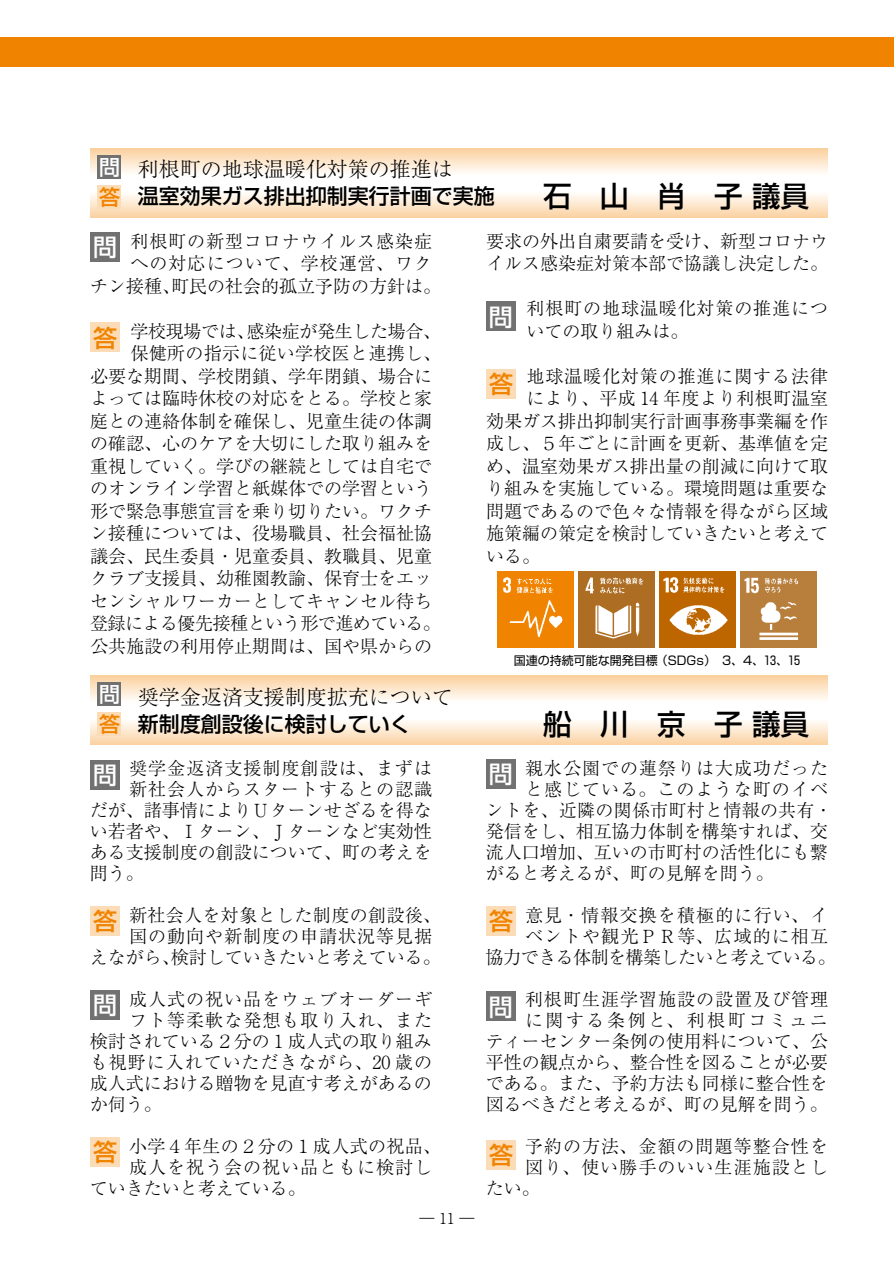
<style>
.page{position:relative;width:894px;height:1263px;background:#fff}
.page>*{position:absolute;margin:0;border:0;box-sizing:border-box;transform-origin:0 0}
.t1{font:500 28.5px "Shin Go Pro";color:#000}
.t2{font:500 24px "Shin Go Pro";color:#f08300}
.t3{font:500 24px "Shin Go Pro";color:#fff}
.t4{font:300 21px "Ryumin Pro";color:#000}
.t5{font:500 21px "Shin Go Pro";color:#000}
.t6{font:500 21px "Shin Go Pro";color:#fff}
.t7{font:500 21px "Shin Go Pro";color:#f08300}
.t8{font:300 18px/21px "Ryumin Pro";color:#000}
.t9{font:300 18px "Ryumin Pro";letter-spacing:.06em;color:#000}
.t10{font:300 18px "Ryumin Pro";letter-spacing:.055em;color:#000}
.t11{font:300 18px/22.5px "Ryumin Pro";letter-spacing:.05em;color:#000}
.t12{font:300 18px "Ryumin Pro";letter-spacing:.02em;color:#000}
.t13{font:300 18px "Ryumin Pro";letter-spacing:-.025em;color:#000}
.t14{font:300 18px "Ryumin Pro";letter-spacing:-.03em;color:#000}
.t15{font:300 18px "Ryumin Pro";letter-spacing:-.02em;color:#000}
.t16{font:300 18px "Ryumin Pro";letter-spacing:.065em;color:#000}
.t17{font:300 15px "Ryumin Pro";color:#000}
.t18{font:12px "Shin Go Pro";color:#000}
</style>
<div class="page">
<div style="left:0;top:38px;width:894px;height:30px;background:#f08300"></div>
<div style="left:90px;top:322px;width:30px;height:30px;background:#fcdcb7"></div>
<div style="left:486px;top:369px;width:30px;height:30px;background:#fcdcb7"></div>
<div style="left:90px;top:232px;width:30px;height:30px;background:#727171"></div>
<div style="left:486px;top:302px;width:30px;height:30px;background:#727171"></div>
<div style="left:90px;top:148px;width:738px;height:28px;background:linear-gradient(to bottom,#facf9c,#fffefb)"></div>
<div style="left:90px;top:190px;width:738px;height:28px;background:linear-gradient(to bottom,#fff,#fbd3a4)"></div>
<div style="left:98px;top:155px;width:24px;height:24px;background:#727171"></div>
<div style="left:98px;top:185px;width:24px;height:24px;background:#fcdcb7"></div>
<div style="left:90px;top:1137px;width:30px;height:30px;background:#fcdcb7"></div>
<div style="left:486px;top:906px;width:30px;height:30px;background:#fcdcb7"></div>
<div style="left:486px;top:1140px;width:30px;height:30px;background:#fcdcb7"></div>
<div style="left:90px;top:906px;width:30px;height:30px;background:#fcdcb7"></div>
<div style="left:90px;top:760px;width:30px;height:30px;background:#727171"></div>
<div style="left:90px;top:990px;width:30px;height:30px;background:#727171"></div>
<div style="left:486px;top:992px;width:30px;height:30px;background:#727171"></div>
<div style="left:486px;top:759px;width:30px;height:30px;background:#727171"></div>
<svg style="left:90px;top:676px;width:738px;height:27px"></svg>
<svg style="left:90px;top:718px;width:738px;height:27px"></svg>
<div style="left:98px;top:682px;width:24px;height:24px;background:#727171"></div>
<div style="left:98px;top:712px;width:24px;height:24px;background:#fcdcb7"></div>
<img style="left:498px;top:572px;width:76px;height:76px">
<img style="left:659px;top:572px;width:77px;height:76px">
<img style="left:579px;top:572px;width:76px;height:76px">
<img style="left:740px;top:572px;width:77px;height:76px">
<p class="t6" style="left:99px;top:150px;width:22px">問</p>
<p class="t7" style="left:99px;top:180px;width:22px">答</p>
<p class="t4" style="left:138px;top:153px;width:316px">利根町の地球温暖化対策の推進は</p>
<p class="t5" style="left:138px;top:179px;width:358px">温室効果ガス排出抑制実行計画で実施</p>
<h1 class="t1" style="left:543px;top:173px;width:267px">石　山　肖　子 議員</h1>
<p class="t11" style="left:130px;top:228px;width:303px">利根町の新型コロナウイルス感染症</p>
<p class="t9" style="left:130px;top:249px;width:303px">への対応について、学校運営、ワク</p>
<p class="t8" style="left:90px;top:274px;width:352px">チン接種、町民の社会的孤立予防の方針は。</p>
<p class="t15" style="left:130px;top:317px;width:312px">学校現場では、感染症が発生した場合、</p>
<p class="t8" style="left:130px;top:341px;width:312px">保健所の指示に従い学校医と連携し、</p>
<p class="t8" style="left:90px;top:364px;width:343px">必要な期間、学校閉鎖、学年閉鎖、場合に</p>
<p class="t8" style="left:90px;top:386px;width:343px">よっては臨時休校の対応をとる。学校と家</p>
<p class="t8" style="left:90px;top:409px;width:343px">庭との連絡体制を確保し、児童生徒の体調</p>
<p class="t8" style="left:90px;top:431px;width:343px">の確認、心のケアを大切にした取り組みを</p>
<p class="t8" style="left:90px;top:454px;width:343px">重視していく。学びの継続としては自宅で</p>
<p class="t8" style="left:90px;top:476px;width:343px">のオンライン学習と紙媒体での学習という</p>
<p class="t8" style="left:90px;top:499px;width:343px">形で緊急事態宣言を乗り切りたい。ワクチ</p>
<p class="t8" style="left:90px;top:521px;width:343px">ン接種については、役場職員、社会福祉協</p>
<p class="t8" style="left:90px;top:544px;width:343px">議会、民生委員・児童委員、教職員、児童</p>
<p class="t8" style="left:90px;top:566px;width:343px">クラブ支援員、幼稚園教諭、保育士をエッ</p>
<p class="t8" style="left:90px;top:589px;width:343px">センシャルワーカーとしてキャンセル待ち</p>
<p class="t13" style="left:90px;top:609px;width:352px">登録による優先接種という形で進めている。</p>
<p class="t8" style="left:90px;top:634px;width:343px">公共施設の利用停止期間は、国や県からの</p>
<h2 class="t3" style="left:93px;top:227px;width:25px">問</h2>
<h2 class="t2" style="left:93px;top:318px;width:25px">答</h2>
<p class="t8" style="left:486px;top:228px;width:343px;line-height:22.5px">要求の外出自粛要請を受け、新型コロナウイルス感染症対策本部で協議し決定した。</p>
<p class="t11" style="left:526px;top:296px;width:303px">利根町の地球温暖化対策の推進についての取り組みは。</p>
<p class="t11" style="left:526px;top:363px;width:303px">地球温暖化対策の推進に関する法律</p>
<p class="t12" style="left:526px;top:384px;width:303px">により、平成 14 年度より利根町温室</p>
<p class="t8" style="left:486px;top:409px;width:343px">効果ガス排出抑制実行計画事務事業編を作</p>
<p class="t8" style="left:486px;top:431px;width:343px">成し、５年ごとに計画を更新、基準値を定</p>
<p class="t8" style="left:486px;top:454px;width:343px">め、温室効果ガス排出量の削減に向けて取</p>
<p class="t8" style="left:486px;top:476px;width:343px">り組みを実施している。環境問題は重要な</p>
<p class="t8" style="left:486px;top:499px;width:343px">問題であるので色々な情報を得ながら区域</p>
<p class="t8" style="left:486px;top:521px;width:343px">施策編の策定を検討していきたいと考えて</p>
<p class="t8" style="left:486px;top:544px;width:55px">いる。</p>
<h2 class="t3" style="left:489px;top:297px;width:25px">問</h2>
<h2 class="t2" style="left:489px;top:364px;width:25px">答</h2>
<p class="t18" style="left:514px;top:650px;width:288px">国連の持続可能な開発目標 （SDGs）　3、4、13、 15</p>
<p class="t6" style="left:99px;top:677px;width:22px">問</p>
<p class="t7" style="left:99px;top:707px;width:22px">答</p>
<p class="t4" style="left:138px;top:680px;width:316px">奨学金返済支援制度拡充について</p>
<p class="t5" style="left:138px;top:707px;width:274px">新制度創設後に検討していく</p>
<h1 class="t1" style="left:543px;top:700px;width:267px">船　川　京　子 議員</h1>
<p class="t9" style="left:129px;top:754px;width:305px">奨学金返済支援制度創設は、まずは</p>
<p class="t10" style="left:129px;top:775px;width:305px">新社会人からスタートするとの認識</p>
<p class="t8" style="left:90px;top:798px;width:344px">だが、諸事情によりＵターンせざるを得な</p>
<p class="t8" style="left:90px;top:819px;width:344px">い若者や、Ｉターン、Ｊターンなど実効性</p>
<p class="t8" style="left:90px;top:840px;width:344px">ある支援制度の創設について、町の考えを</p>
<p class="t8" style="left:90px;top:861px;width:56px">問う。</p>
<p class="t12" style="left:129px;top:901px;width:313px">新社会人を対象とした制度の創設後、</p>
<p class="t10" style="left:129px;top:922px;width:305px">国の動向や新制度の申請状況等見据</p>
<p class="t8" style="left:90px;top:945px;width:353px">えながら、検討していきたいと考えている。</p>
<p class="t10" style="left:129px;top:985px;width:305px">成人式の祝い品をウェブオーダーギ</p>
<p class="t9" style="left:129px;top:1006px;width:305px">フト等柔軟な発想も取り入れ、また</p>
<p class="t8" style="left:90px;top:1029px;width:344px">検討されている２分の１成人式の取り組み</p>
<p class="t10" style="left:90px;top:1048px;width:344px">も視野に入れていただきながら、20 歳の</p>
<p class="t8" style="left:90px;top:1071px;width:344px">成人式における贈物を見直す考えがあるの</p>
<p class="t8" style="left:90px;top:1092px;width:74px">か伺う。</p>
<p class="t12" style="left:129px;top:1132px;width:313px">小学４年生の２分の１成人式の祝品、</p>
<p class="t10" style="left:129px;top:1153px;width:305px">成人を祝う会の祝い品ともに検討し</p>
<p class="t8" style="left:90px;top:1176px;width:218px">ていきたいと考えている。</p>
<p class="t10" style="left:525px;top:754px;width:305px">親水公園での蓮祭りは大成功だった</p>
<p class="t9" style="left:525px;top:775px;width:305px">と感じている。このような町のイベ</p>
<p class="t8" style="left:486px;top:798px;width:348px">ントを、近隣の関係市町村と情報の共有・</p>
<p class="t8" style="left:486px;top:819px;width:343px">発信をし、相互協力体制を構築すれば、交</p>
<p class="t8" style="left:486px;top:840px;width:343px">流人口増加、互いの市町村の活性化にも繋</p>
<p class="t8" style="left:486px;top:861px;width:289px">がると考えるが、町の見解を問う。</p>
<p class="t16" style="left:525px;top:901px;width:304px">意見・情報交換を積極的に行い、イ</p>
<p class="t9" style="left:525px;top:922px;width:305px">ベントや観光ＰＲ等、広域的に相互</p>
<p class="t14" style="left:486px;top:943px;width:351px">協力できる体制を構築したいと考えている。</p>
<p class="t8" style="left:486px;top:987px;width:344px;text-align:right">利根町生涯学習施設の設置及び管理<br>に関する条例と、利根町コミュニ<br>ティーセンター条例の使用料について、公平性の観点から、整合性を図ることが必要である。また、予約方法も同様に整合性を図るべきだと考えるが、町の見解を問う。</p>
<p class="t9" style="left:525px;top:1132px;width:305px">予約の方法、金額の問題等整合性を</p>
<p class="t9" style="left:525px;top:1153px;width:305px">図り、使い勝手のいい生涯施設とし</p>
<p class="t8" style="left:486px;top:1176px;width:55px">たい。</p>
<h2 class="t3" style="left:489px;top:754px;width:25px">問</h2>
<h2 class="t3" style="left:93px;top:755px;width:25px">問</h2>
<h2 class="t2" style="left:93px;top:901px;width:25px">答</h2>
<h2 class="t2" style="left:489px;top:901px;width:25px">答</h2>
<h2 class="t3" style="left:93px;top:985px;width:25px">問</h2>
<h2 class="t3" style="left:489px;top:987px;width:25px">問</h2>
<h2 class="t2" style="left:93px;top:1132px;width:25px">答</h2>
<h2 class="t2" style="left:489px;top:1135px;width:25px">答</h2>
<p class="t17" style="left:420px;top:1206px;width:56px">― 11 ―</p>
</div>
